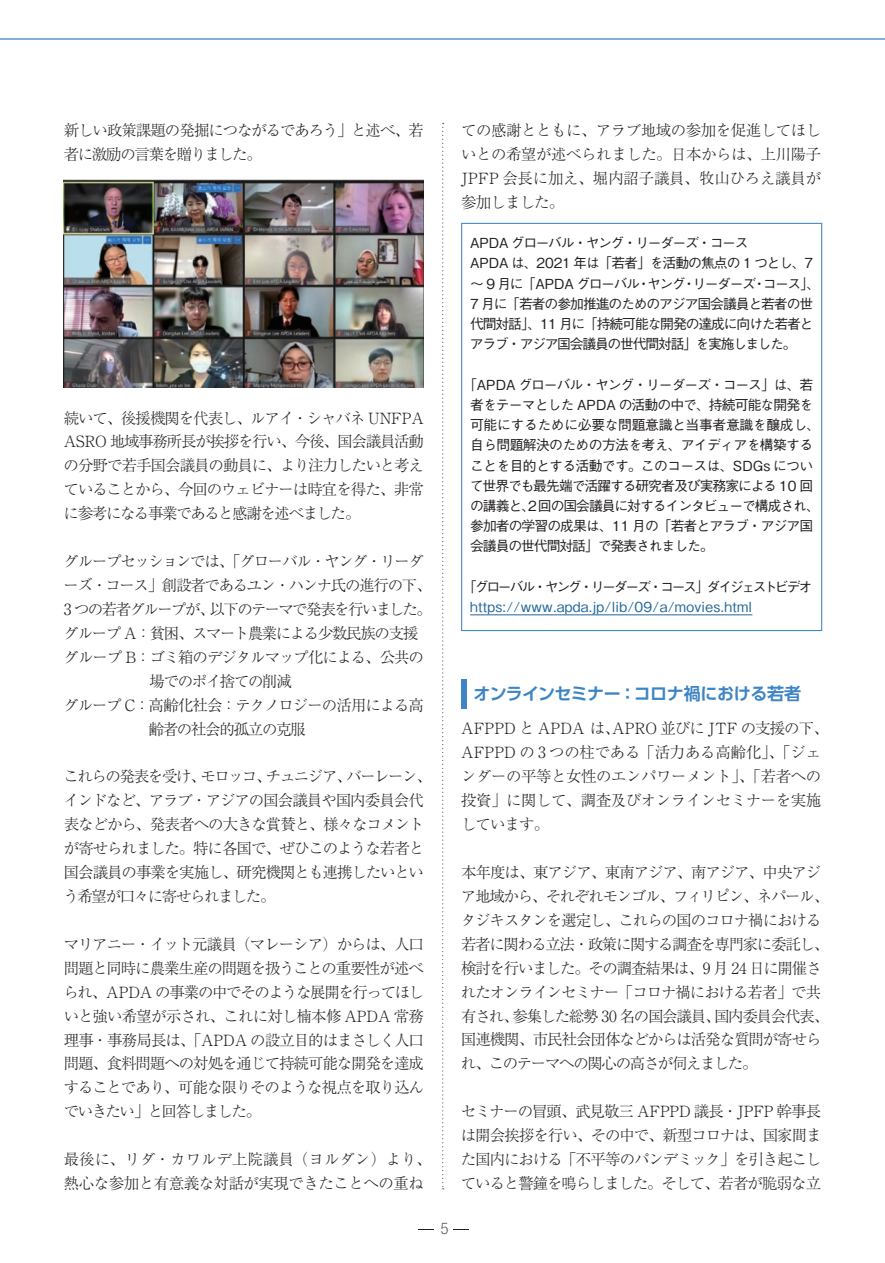
<style>
.page{position:relative;width:885px;height:1263px;background:#fff}
.page>*{position:absolute;margin:0;border:0;box-sizing:border-box;transform-origin:0 0}
.t1{font:700 16.95px "UD Shin Go Pro De";letter-spacing:-.025em;color:#3e85c5}
.t2{font:100 condensed 15.9px "Helvetica Neue LT Std";color:#231f20;scale:5 1}
.t3{font:300 15.45px/23.9px "Ryumin Pr 6";letter-spacing:-.07em;color:#231f20;text-align:justify}
.t4{font:300 15.45px/23.9px "Ryumin Pr 6";letter-spacing:-.025em;color:#231f20}
.t5{font:300 15.45px/23.9px "Ryumin Pr 6";letter-spacing:-.03em;color:#231f20}
.t6{font:300 15.45px "Ryumin Pr 6";letter-spacing:-.105em;color:#231f20}
.t7{font:300 15.45px "Ryumin Pr 6";letter-spacing:-.1em;color:#231f20}
.t8{font:500 13.8px/20.2px "Gothic BBB Pr 6";letter-spacing:-.075em;color:#231f20}
.t9{font:500 13.8px "Gothic BBB Pr 6";letter-spacing:.02em;color:#23689a}
.t10{font:500 13.8px "Gothic BBB Pr 6";letter-spacing:-.1em;color:#231f20}
.t11{font:500 13.8px "Gothic BBB Pr 6";letter-spacing:-.165em;color:#231f20}
</style>
<div class="page">
<svg style="left:442px;top:123px;width:1px;height:1066px"></svg>
<img style="left:64px;top:180px;width:359px;height:208px">
<hr style="left:461px;top:223px;width:361px;height:1px;background:#3e85c5">
<hr style="left:461px;top:224px;width:1px;height:406px;background:#3e85c5">
<hr style="left:821px;top:224px;width:1px;height:406px;background:#3e85c5">
<hr style="left:461px;top:630px;width:361px;height:1px;background:#3e85c5">
<hr style="left:470px;top:614px;width:282px;height:1px;background:#23689a">
<div style="left:461px;top:679px;width:5px;height:30px;background:#3e85c5"></div>
<hr style="left:0;top:38px;width:884px;height:2px;background:#88acd9">
<p class="t3" style="left:461px;top:118px;width:361px">ての感謝とともに、アラブ地域の参加を促進してほしいとの希望が述べられました。日本からは、上川陽子JPFP 会長に加え、堀内詔子議員、牧山ひろえ議員が参加しました。</p>
<p class="t10" style="left:470px;top:232px;width:280px">APDA グローバル・ヤング・リーダーズ・コース</p>
<p class="t8" style="left:470px;top:252px;width:344px">APDA は、2021 年は「若者」を活動の焦点の 1 つとし、7</p>
<p class="t8" style="left:762px;top:272px;width:59px">コース、「</p>
<p class="t3" style="left:64px;top:118px;width:361px">新しい政策課題の発掘につながるであろう」と述べ、若者に激励の言葉を贈りました。</p>
<p class="t8" style="left:470px;top:272px;width:345px">～ 9 月に「APDA グローバル<br>7 月に「若者の参加推進のためのアジア国会議員と若者の世代間対話」、11 月に「持続可能な開発の達成に向けた若者とアラブ・アジア国会議員の世代間対話」を実施しました。</p>
<p class="t8" style="left:469px;top:373px;width:352px;text-indent:-7px">「APDA グローバル・ヤング・リーダーズ・コース」は、若者をテーマとした APDA の活動の中で、持続可能な開発を可能にするために必要な問題意識と当事者意識を醸成し、自ら問題解決のための方法を考え、アイディアを構築することを目的とする活動です。このコースは、SDGs について世界でも最先端で活躍する研究者及び実務家による 10 回の講義と 2、回の国会議員に対するインタビューで構成され、参加者の学習の成果は、11 月の「若者とアラブ・アジア国会議員の世代間対話」で発表されました。</p>
<p class="t11" style="left:706px;top:575px;width:107px">ダイジェストビデオ</p>
<p class="t8" style="left:647px;top:272px;width:40px">ヤング</p>
<p class="t8" style="left:692px;top:272px;width:65px">リーダーズ</p>
<p class="t8" style="left:636px;top:272px;width:15px">・</p>
<p class="t8" style="left:682px;top:272px;width:15px">・</p>
<p class="t8" style="left:752px;top:272px;width:15px">・</p>
<p class="t3" style="left:64px;top:405px;width:362px">続いて、後援機関を代表し、ルアイ・シャバネ UNFPA ASRO 地域事務所長が挨拶を行い、今後、国会議員活動の分野で若手国会議員の動員に、より注力したいと考えていることから、今回のウェビナーは時宜を得た、非常に参考になる事業であると感謝を述べました。</p>
<p class="t3" style="left:64px;top:548px;width:362px">グループセッションでは、「グローバル・ヤング・リーダ</p>
<p class="t3" style="left:64px;top:572px;width:369px">ーズ・コース」創設者であるユン・ハンナ氏の進行の下、</p>
<p class="t6" style="left:209px;top:597px;width:224px">以下のテーマで発表を行いました。</p>
<p class="t8" style="left:462px;top:575px;width:74px">「グローバル</p>
<p class="t9" style="left:470px;top:596px;width:283px">https://www.apda j p. /lib/09/ /a movies.html</p>
<p class="t8" style="left:660px;top:575px;width:50px">コース」</p>
<p class="t8" style="left:544px;top:575px;width:38px">ヤング</p>
<p class="t8" style="left:590px;top:575px;width:73px">リーダーズ・</p>
<p class="t8" style="left:533px;top:575px;width:15px">・</p>
<p class="t8" style="left:579px;top:575px;width:15px">・</p>
<p class="t7" style="left:64px;top:597px;width:152px">3 つの若者グループが、</p>
<p class="t3" style="left:64px;top:620px;width:356px">グループ A：貧困、スマート農業による少数民族の支援</p>
<p class="t3" style="left:64px;top:644px;width:362px">グループ B：ゴミ箱のデジタルマップ化による、公共の</p>
<p class="t3" style="left:149px;top:668px;width:144px">場でのポイ捨ての削減</p>
<p class="t3" style="left:64px;top:692px;width:362px">グループ C：高齢化社会：テクノロジーの活用による高</p>
<p class="t3" style="left:148px;top:716px;width:159px">齢者の社会的孤立の克服</p>
<p class="t3" style="left:346px;top:764px;width:87px">バーレーン、</p>
<p class="t1" style="left:473px;top:680px;width:329px">オンラインセミナー：コロナ禍における若者</p>
<p class="t3" style="left:612px;top:716px;width:218px">APRO 並びに JTF の支援の下、</p>
<p class="t4" style="left:461px;top:716px;width:361px">AFPPD と APDA は、<br>AFPPD の 3 つの柱である「活力ある高齢化」、「ジェンダーの平等と女性のエンパワーメント」、「若者への投資」に関して、調査及びオンラインセミナーを実施しています。</p>
<p class="t3" style="left:461px;top:859px;width:362px">本年度は、東アジア、東南アジア、南アジア、中央アジ</p>
<p class="t3" style="left:461px;top:883px;width:370px">ア地域から、それぞれモンゴル、フィリピン、ネパール、</p>
<p class="t3" style="left:461px;top:907px;width:362px">タジキスタンを選定し、これらの国のコロナ禍における</p>
<p class="t3" style="left:461px;top:931px;width:369px">若者に関わる立法・政策に関する調査を専門家に委託し、</p>
<p class="t3" style="left:461px;top:955px;width:362px">検討を行いました。その調査結果は、9 月 24 日に開催さ</p>
<p class="t3" style="left:461px;top:979px;width:362px">れたオンラインセミナー「コロナ禍における若者」で共</p>
<p class="t3" style="left:714px;top:1003px;width:116px">国内委員会代表、</p>
<p class="t3" style="left:63px;top:764px;width:362px;text-align:left">これらの発表を受け、<br>インドなど、アラブ・アジアの国会議員や国内委員会代表などから、発表者への大きな賞賛と、様々なコメントが寄せられました。特に各国で、ぜひこのような若者と国会議員の事業を実施し、研究機関とも連携したいという希望が口々に寄せられました。</p>
<p class="t3" style="left:63px;top:931px;width:362px">マリアニー・イット元議員（マレーシア）からは、人口問題と同時に農業生産の問題を扱うことの重要性が述べられ、APDA の事業の中でそのような展開を行ってほしいと強い希望が示され、これに対し楠本修 APDA 常務理事・事務局長は、「APDA の設立目的はまさしく人口問題、食料問題への対処を通じて持続可能な開発を達成することであり、可能な限りそのような視点を取り込んでいきたい」と回答しました。</p>
<p class="t5" style="left:64px;top:1146px;width:369px">最後に、リダ・カワルデ上院議員（ヨルダン）より、熱心な参加と有意義な対話が実現できたことへの重ね</p>
<p class="t3" style="left:266px;top:764px;width:87px">チュニジア、</p>
<p class="t3" style="left:200px;top:764px;width:73px">モロッコ、</p>
<p class="t3" style="left:512px;top:1003px;width:209px">参集した総勢 30 名の国会議員、</p>
<p class="t3" style="left:461px;top:1003px;width:362px;text-align:left">有され、<br>国連機関、市民社会団体などからは活発な質問が寄せられ、このテーマへの関心の高さが伺えました。</p>
<p class="t3" style="left:461px;top:1098px;width:362px">セミナーの冒頭、武見敬三 AFPPD 議長・JPFP 幹事長は開会挨拶を行い、その中で、新型コロナは、国家間また国内における「不平等のパンデミック」を引き起こしていると警鐘を鳴らしました。そして、若者が脆弱な立</p>
<p class="t2" style="left:413px;top:1219px;width:14px">-5-</p>
</div>
